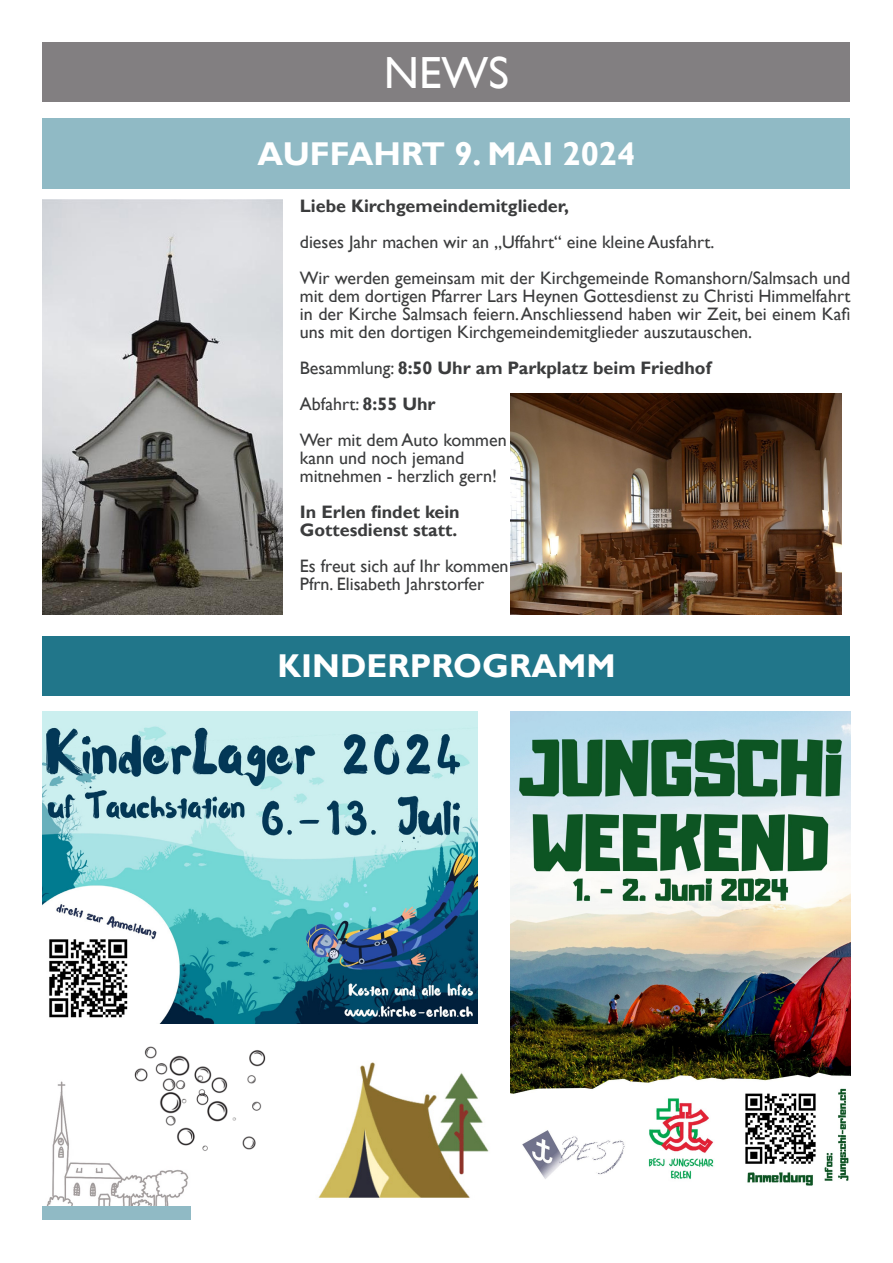
<style>
.page{position:relative;width:893px;height:1263px;background:#fff}
.page>*{position:absolute;margin:0;border:0;box-sizing:border-box;transform-origin:0 0}
.t1{font:45px "Gill Sans";color:#fff}
.t2{font:700 33px "Gill Sans";color:#fff}
.t3{font:18px/18px "Gill Sans";color:#3b3c3d}
.t4{font:700 18px/18px "Gill Sans";color:#3b3c3d}
.s1{font-weight:700}
</style>
<div class="page">
<div style="left:43px;top:1205px;width:148px;height:15px;background:#90bac5"></div>
<img style="left:47px;top:1081px;width:142px;height:124px">
<div style="left:43px;top:43px;width:807px;height:59px;background:#827f81"></div>
<div style="left:43px;top:118px;width:807px;height:71px;background:#90bac5"></div>
<img style="left:43px;top:199px;width:239px;height:415px">
<img style="left:43px;top:711px;width:435px;height:313px">
<img style="left:510px;top:711px;width:340px;height:475px">
<img style="left:510px;top:393px;width:332px;height:221px">
<div style="left:43px;top:636px;width:807px;height:59px;background:#21768a"></div>
<img style="left:318px;top:1062px;width:171px;height:136px">
<img style="left:128px;top:1046px;width:138px;height:111px">
<h1 class="t1" style="left:384px;top:47px;width:127px">NEWS</h1>
<h2 class="t2" style="left:258px;top:134px;width:379px">AUFFAHRT 9. MAI 2024</h2>
<p class="t4" style="left:300px;top:197px;width:271px">Liebe Kirchgemeindemitglieder,</p>
<p class="t3" style="left:300px;top:224px;width:552px;line-height:36px">dieses Jahr machen wir an „Uffahrt“ eine kleine Ausfahrt.<br>Wir werden gemeinsam mit der Kirchgemeinde Romanshorn/Salmsach und</p>
<p class="t3" style="left:300px;top:287px;width:552px;text-align:justify">mit dem dortigen Pfarrer Lars Heynen Gottesdienst zu Christi Himmelfahrt in der Kirche Salmsach feiern. Anschliessend haben wir Zeit, bei einem Kafi uns mit den dortigen Kirchgemeindemitglieder auszutauschen.</p>
<p class="t3" style="left:300px;top:350px;width:413px;line-height:36px">Besammlung: <span class="s1">8:50 Uhr am Parkplatz beim Friedhof<br></span>Abfahrt: <span class="s1">8:55 Uhr<br></span>Wer mit dem Auto kommen</p>
<p class="t3" style="left:300px;top:449px;width:199px">kann und noch jemand mitnehmen - herzlich gern!</p>
<p class="t4" style="left:300px;top:503px;width:161px">In Erlen findet kein<br>Gottesdienst statt.</p>
<p class="t3" style="left:300px;top:557px;width:210px">Es freut sich auf Ihr kommen<br>Pfrn. Elisabeth Jahrstorfer</p>
<h2 class="t2" style="left:277px;top:646px;width:340px">KINDERPROGRAMM</h2>
</div>
